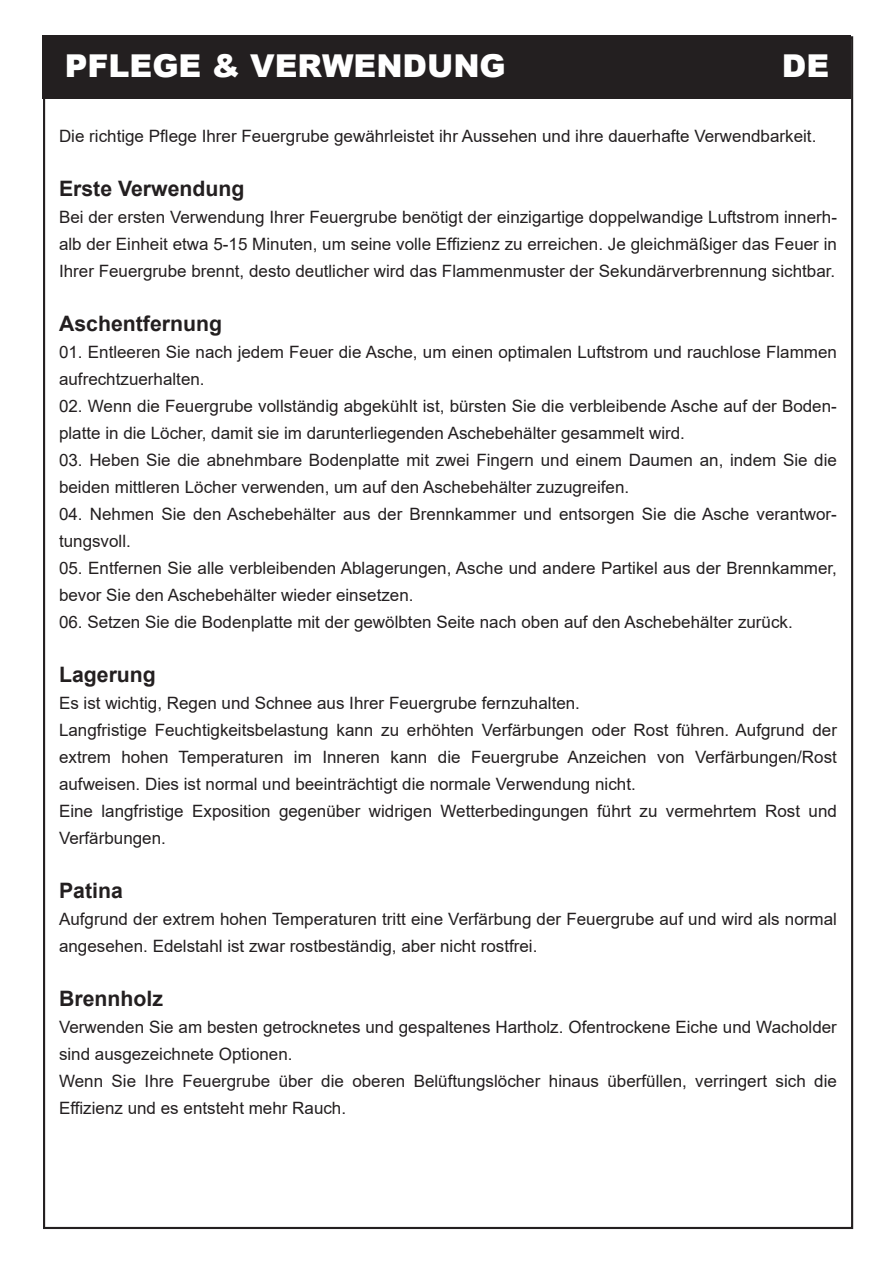
<style>
.page{position:relative;width:893px;height:1263px;background:#fff}
.page>*{position:absolute;margin:0;border:0;box-sizing:border-box;transform-origin:0 0}
.t1{font:900 31.5px "Arial";color:#fff}
.t2{font:700 21.3px "Arial";color:#231f20}
.t3{font:16.95px/27px "Arial";color:#231f20}
</style>
<div class="page">
<div style="left:43px;top:35px;width:808px;height:64px;background:#231f20"></div>
<h1 class="t1" style="left:65px;top:43px;width:442px">PFLEGE &amp; VERWENDUNG</h1>
<h1 class="t1" style="left:782px;top:43px;width:49px">DE</h1>
<p class="t3" style="left:59px;top:123px;width:759px">Die richtige Pflege Ihrer Feuergrube gewährleistet ihr Aussehen und ihre dauerhafte Verwendbarkeit.</p>
<p class="t2" style="left:59px;top:174px;width:187px">Erste Verwendung</p>
<p class="t3" style="left:59px;top:204px;width:779px;text-align:justify">Bei der ersten Verwendung Ihrer Feuergrube benötigt der einzigartige doppelwandige Luftstrom innerh&shy;alb der Einheit etwa 5-15 Minuten, um seine volle Effizienz zu erreichen. Je gleichmäßiger das Feuer in Ihrer Feuergrube brennt, desto deutlicher wird das Flammenmuster der Sekundärverbrennung sichtbar.</p>
<p class="t2" style="left:59px;top:309px;width:164px">Aschentfernung</p>
<p class="t3" style="left:59px;top:339px;width:779px">01. Entleeren Sie nach jedem Feuer die Asche, um einen optimalen Luftstrom und rauchlose Flammen aufrechtzuerhalten.</p>
<p class="t3" style="left:59px;top:393px;width:779px">02. Wenn die Feuergrube vollständig abgekühlt ist, bürsten Sie die verbleibende Asche auf der Boden&shy;platte in die Löcher, damit sie im darunterliegenden Aschebehälter gesammelt wird.</p>
<p class="t3" style="left:59px;top:447px;width:779px">03. Heben Sie die abnehmbare Bodenplatte mit zwei Fingern und einem Daumen an, indem Sie die beiden mittleren Löcher verwenden, um auf den Aschebehälter zuzugreifen.</p>
<p class="t3" style="left:59px;top:501px;width:779px">04. Nehmen Sie den Aschebehälter aus der Brennkammer und entsorgen Sie die Asche verantwor&shy;tungsvoll.</p>
<p class="t3" style="left:59px;top:555px;width:779px">05. Entfernen Sie alle verbleibenden Ablagerungen, Asche und andere Partikel aus der Brennkammer, bevor Sie den Aschebehälter wieder einsetzen.</p>
<p class="t3" style="left:59px;top:609px;width:735px">06. Setzen Sie die Bodenplatte mit der gewölbten Seite nach oben auf den Aschebehälter zurück.</p>
<p class="t2" style="left:59px;top:660px;width:98px">Lagerung</p>
<p class="t3" style="left:59px;top:690px;width:779px">Es ist wichtig, Regen und Schnee aus Ihrer Feuergrube fernzuhalten.<br>Langfristige Feuchtigkeitsbelastung kann zu erhöhten Verfärbungen oder Rost führen. Aufgrund der extrem hohen Temperaturen im Inneren kann die Feuergrube Anzeichen von Verfärbungen/Rost aufweisen. Dies ist normal und beeinträchtigt die normale Verwendung nicht.<br>Eine langfristige Exposition gegenüber widrigen Wetterbedingungen führt zu vermehrtem Rost und Verfärbungen.</p>
<p class="t2" style="left:59px;top:876px;width:65px">Patina</p>
<p class="t3" style="left:59px;top:906px;width:779px">Aufgrund der extrem hohen Temperaturen tritt eine Verfärbung der Feuergrube auf und wird als normal angesehen. Edelstahl ist zwar rostbeständig, aber nicht rostfrei.</p>
<p class="t2" style="left:59px;top:984px;width:105px">Brennholz</p>
<p class="t3" style="left:59px;top:1014px;width:779px">Verwenden Sie am besten getrocknetes und gespaltenes Hartholz. Ofentrockene Eiche und Wacholder sind ausgezeichnete Optionen.<br>Wenn Sie Ihre Feuergrube über die oberen Belüftungslöcher hinaus überfüllen, verringert sich die Effizienz und es entsteht mehr Rauch.</p>
</div>
